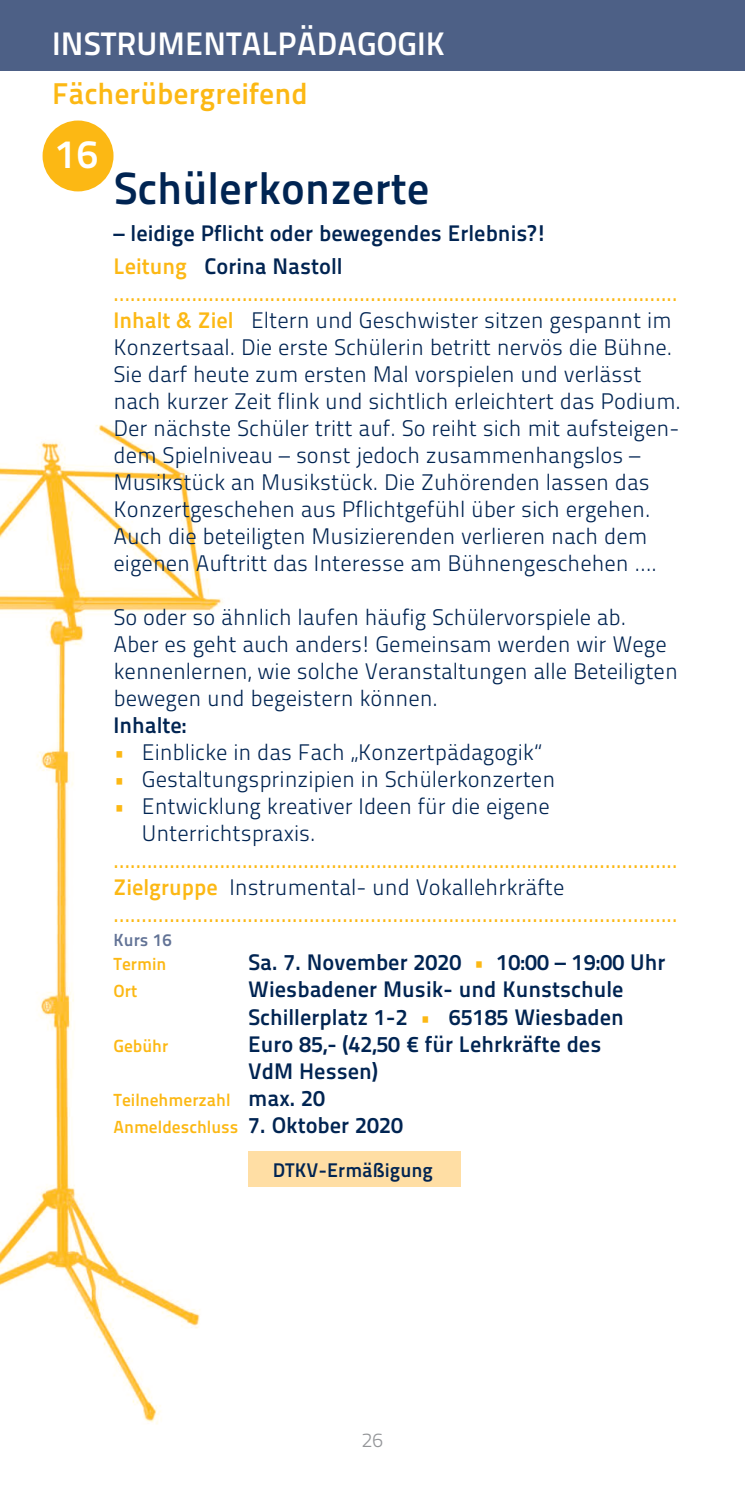
<style>
.page{position:relative;width:745px;height:1489px;background:#fff}
.page>*{position:absolute;margin:0;border:0;box-sizing:border-box;transform-origin:0 0}
.t1{font:45px "Titillium Maps 26 L 750 wt";color:#002452}
.t2{font:40px "Titillium Maps 26 L 750 wt";color:#fff}
.t3{font:32.5px "Titillium Maps 26 L 750 wt";color:#fff}
.t4{font:30px "Titillium Maps 26 L 750 wt";color:#fcb814}
.t5{font:22.5px/27px "Titillium Maps 26 L 250 wt";color:#002452}
.t6{font:22.5px "Titillium Maps 26 L 500 wt";color:#fcb814}
.t7{font:22.5px/27px "Titillium Maps 26 L 750 wt";color:#002452}
.t8{font:20px "Titillium Maps 26 L 250 wt";color:#939598}
.t9{font:19.75px "Titillium Maps 26 L 750 wt";color:#002452}
.t10{font:17.5px/27px "Titillium Maps 26 L 750 wt";color:#fcb814}
.t11{font:17.5px "Titillium Maps 26 L 750 wt";color:#627396}
.s1{color:#fcb814}
.s2{font-family:"Titillium Maps 26 L 750 wt";color:#fcb814}
.s3{font-size:22.5px;color:#002452}
</style>
<div class="page">
<img style="left:0;top:424px;width:223px;height:1000px">
<div style="left:0;top:0;width:744px;height:71px;background:#4d6086"></div>
<div style="left:43px;top:120px;width:70px;height:71px;background:#fcb814;border-radius:50%"></div>
<div style="left:248px;top:1151px;width:213px;height:35px;background:#ffdea4"></div>
<h3 class="t3" style="left:52px;top:33px;width:394px">INSTRUMENTALPÄDAGOGIK</h3>
<h3 class="t4" style="left:52px;top:84px;width:257px">Fächerübergreifend</h3>
<h2 class="t2" style="left:56px;top:141px;width:44px">16</h2>
<h1 class="t1" style="left:113px;top:173px;width:317px">Schülerkonzerte</h1>
<p class="t7" style="left:113px;top:219px;width:434px;line-height:33px">– leidige Pflicht oder bewegendes Erlebnis?!<br><span class="s1">Leitung</span> Corina Nastoll</p>
<p class="t6" style="left:113px;top:285px;width:565px">.....................................................................................................</p>
<p class="t5" style="left:113px;top:309px;width:568px"><span class="s2">Inhalt &amp; Ziel</span> Eltern und Geschwister sitzen gespannt im Konzertsaal. Die erste Schülerin betritt nervös die Bühne.<br>Sie darf heute zum ersten Mal vorspielen und verlässt nach kurzer Zeit flink und sichtlich erleichtert das Podium.<br>Der nächste Schüler tritt auf. So reiht sich mit aufsteigen&shy;dem Spielniveau – sonst jedoch zusammenhangslos – Musikstück an Musikstück. Die Zuhörenden lassen das Konzertgeschehen aus Pflichtgefühl über sich ergehen.<br>Auch die beteiligten Musizierenden verlieren nach dem eigenen Auftritt das Interesse am Bühnengeschehen ….</p>
<p class="t5" style="left:113px;top:606px;width:565px">So oder so ähnlich laufen häufig Schülervorspiele ab.<br>Aber es geht auch anders! Gemeinsam werden wir Wege kennenlernen, wie solche Veranstaltungen alle Beteiligten bewegen und begeistern können.</p>
<p class="t7" style="left:113px;top:714px;width:74px">Inhalte:</p>
<p class="t5" style="left:113px;top:741px;width:430px"><span class="s1">•</span> Einblicke in das Fach „Konzertpädagogik“</p>
<p class="t5" style="left:113px;top:768px;width:443px"><span class="s1">•</span> Gestaltungsprinzipien in Schülerkonzerten</p>
<p class="t5" style="left:142px;top:795px;width:409px;text-indent:-28px"><span class="s1">•</span> Entwicklung kreativer Ideen für die eigene<br>Unterrichtspraxis.</p>
<p class="t6" style="left:113px;top:852px;width:565px">.....................................................................................................</p>
<p class="t5" style="left:113px;top:876px;width:452px"><span class="s2">Zielgruppe</span> Instrumental- und Vokallehrkräfte</p>
<p class="t6" style="left:113px;top:906px;width:565px">.....................................................................................................</p>
<p class="t11" style="left:113px;top:933px;width:60px">Kurs 16</p>
<p class="t10" style="left:113px;top:952px;width:54px">Termin</p>
<p class="t7" style="left:248px;top:951px;width:418px">Sa. 7. November 2020 <span class="s1">•</span> 10:00 – 19:00 Uhr</p>
<p class="t10" style="left:113px;top:979px;width:25px">Ort</p>
<p class="t7" style="left:248px;top:978px;width:377px">Wiesbadener Musik- und Kunstschule<br>Schillerplatz 1-2 <span class="s1">•</span> 65185 Wiesbaden</p>
<p class="t10" style="left:113px;top:1033px;width:56px">Gebühr</p>
<p class="t7" style="left:248px;top:1032px;width:354px">Euro 85,- (42,50 € für Lehrkräfte des<br>VdM Hessen)</p>
<p class="t10" style="left:113px;top:1087px;width:291px">Teilnehmerzahl <span class="s3">max. 20<br></span>Anmeldeschluss <span class="s3">7. Oktober 2020</span></p>
<p class="t9" style="left:272px;top:1163px;width:162px">DTKV-Ermäßigung</p>
<p class="t8" style="left:361px;top:1433px;width:23px">26</p>
</div>
